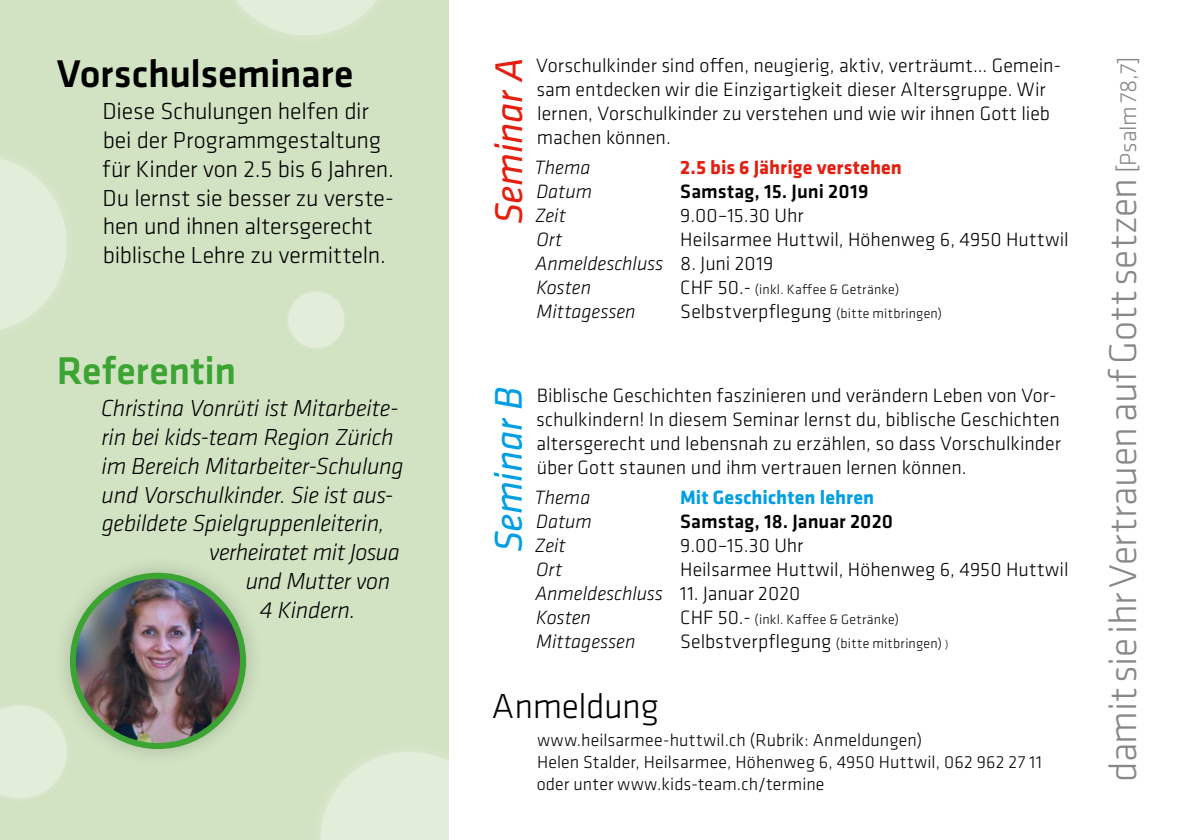
<style>
.page{position:relative;width:1191px;height:840px;background:#fff}
.page>*{position:absolute;margin:0;border:0;box-sizing:border-box;transform-origin:0 0}
.t1{font:300 40px "Klavika Basic";letter-spacing:-.01em;color:#868786}
.t2{font:500 40px "Klavika Basic";letter-spacing:-.01em;color:#000}
.t3{font:500 40px "Klavika Basic";color:#3ca432}
.t4{font:italic 40px "Klavika Basic";letter-spacing:-.01em;color:#009ee3}
.t5{font:italic 40px "Klavika Basic";letter-spacing:-.01em;color:#e41f10}
.t6{font:300 36px "Klavika Basic";letter-spacing:-.015em;color:#000}
.t7{font:italic 300 24px "Klavika Basic";letter-spacing:-.01em;color:#000}
.t8{font:300 24px/28.8px "Klavika Basic";letter-spacing:-.01em;color:#000}
.t9{font:300 20px/24px "Klavika Basic";color:#000}
.t10{font:italic 300 20px "Klavika Basic";color:#000}
.t11{font:500 20px "Klavika Basic";letter-spacing:.005em;color:#000}
.t12{font:700 20px "Klavika Basic";letter-spacing:.005em;color:#e41f10}
.t13{font:700 20px "Klavika Basic";color:#009ee3}
.t14{font:300 18px/21.6px "Klavika Basic";letter-spacing:.01em;color:#000}
.t15{font:300 14px "Klavika Basic";letter-spacing:.025em;color:#000}
.s1{font-style:italic}
.s2{font-size:20px}
.s3{font-size:14px}
.s4{font-size:11px}
.s5{font-size:26px}
.s6{font-size:24px}
</style>
<div class="page">
<div style="left:0;top:0;width:448px;height:839px;background:#d2e3c3"></div>
<div style="left:52px;top:554px;width:213px;height:213px;background:#000;opacity:.2"></div>
<img style="left:73px;top:575px;width:170px;height:170px;border-radius:85px">
<div style="left:70px;top:572px;width:176px;height:176px;border:6px solid #3ca432;border-radius:50%"></div>
<svg style="left:0;top:158px;width:67px;height:172px"></svg>
<div style="left:309px;top:739px;width:200px;height:100px;background:#fff;opacity:.75"></div>
<svg style="left:309px;top:751px;width:200px;height:88px"></svg>
<svg style="left:236px;top:0;width:141px;height:35px"></svg>
<div style="left:288px;top:292px;width:56px;height:55px;background:#e3eeda;border-radius:50%"></div>
<div style="left:0;top:699px;width:72px;height:104px;background:#d2e3c3"></div>
<svg style="left:0;top:705px;width:67px;height:94px"></svg>
<h1 class="t2" style="left:57px;top:46px;width:298px">Vorschulseminare</h1>
<p class="t8" style="left:102px;top:96px;width:293px">Diese Schulungen helfen dir bei der Programmgestaltung für Kinder von 2.5 bis 6 Jahren.<br>Du lernst sie besser zu verste&shy;hen und ihnen altersgerecht biblische Lehre zu vermitteln.</p>
<h1 class="t3" style="left:57px;top:343px;width:181px">Referentin</h1>
<p class="t7" style="left:101px;top:393px;width:299px">Christina Vonrüti ist Mitarbeite-</p>
<p class="t7" style="left:102px;top:422px;width:293px">rin bei kids-team Region Zürich</p>
<p class="t7" style="left:102px;top:451px;width:303px">im Bereich Mitarbeiter-Schulung</p>
<p class="t7" style="left:102px;top:480px;width:293px">und Vorschulkinder. Sie ist aus-</p>
<p class="t7" style="left:102px;top:508px;width:284px">gebildete Spielgruppenleiterin,</p>
<p class="t7" style="left:209px;top:537px;width:192px">verheiratet mit Josua</p>
<p class="t7" style="left:246px;top:566px;width:146px">und Mutter von</p>
<p class="t7" style="left:260px;top:595px;width:97px">4 Kindern.</p>
<h1 class="t5" style="left:483px;top:224px;width:169px;rotate:-90deg">Seminar A</h1>
<p class="t9" style="left:536px;top:53px;width:526px">Vorschulkinder sind offen, neugierig, aktiv, verträumt… Gemein&shy;sam entdecken wir die Einzigartigkeit dieser Altersgruppe. Wir lernen, Vorschulkinder zu verstehen und wie wir ihnen Gott lieb machen können.</p>
<p class="t10" style="left:534px;top:155px;width:57px">Thema</p>
<p class="t12" style="left:680px;top:153px;width:223px">2.5 bis 6 Jährige verstehen</p>
<p class="t10" style="left:536px;top:179px;width:57px">Datum</p>
<p class="t11" style="left:680px;top:177px;width:190px">Samstag, 15. Juni 2019</p>
<p class="t10" style="left:535px;top:203px;width:33px">Zeit</p>
<p class="t9" style="left:680px;top:203px;width:125px">9.00–15.30 Uhr</p>
<p class="t10" style="left:536px;top:227px;width:28px">Ort</p>
<p class="t9" style="left:535px;top:227px;width:535px;text-indent:145px">Heilsarmee Huttwil, Höhenweg 6, 4950 Huttwil<br><span class="s1">Anmeldeschluss</span> 8. Juni 2019<br><span class="s1">Kosten</span></p>
<p class="t15" style="left:680px;top:281px;width:220px"><span class="s2">CHF 50.-</span> (inkl. Kaffee &amp; Getränke)</p>
<p class="t10" style="left:536px;top:299px;width:101px">Mittagessen</p>
<p class="t9" style="left:680px;top:299px;width:263px">Selbstverpflegung <span class="s3">(bitte mitbringen)</span></p>
<h1 class="t4" style="left:483px;top:552px;width:167px;rotate:-90deg">Seminar B</h1>
<p class="t9" style="left:536px;top:383px;width:526px">Biblische Geschichten faszinieren und verändern Leben von Vor&shy;schulkindern! In diesem Seminar lernst du, biblische Geschichten altersgerecht und lebensnah zu erzählen, so dass Vorschulkinder über Gott staunen und ihm vertrauen lernen können.</p>
<p class="t10" style="left:534px;top:484px;width:57px">Thema</p>
<p class="t13" style="left:680px;top:482px;width:196px">Mit Geschichten lehren</p>
<p class="t10" style="left:536px;top:508px;width:57px">Datum</p>
<p class="t11" style="left:680px;top:507px;width:214px">Samstag, 18. Januar 2020</p>
<p class="t10" style="left:534px;top:532px;width:33px">Zeit</p>
<p class="t9" style="left:680px;top:532px;width:125px">9.00–15.30 Uhr</p>
<p class="t10" style="left:536px;top:556px;width:28px">Ort</p>
<p class="t9" style="left:535px;top:556px;width:535px;text-indent:145px">Heilsarmee Huttwil, Höhenweg 6, 4950 Huttwil<br><span class="s1">Anmeldeschluss</span> 11. Januar 2020<br><span class="s1">Kosten</span></p>
<p class="t15" style="left:680px;top:610px;width:220px"><span class="s2">CHF 50.-</span> (inkl. Kaffee &amp; Getränke)</p>
<p class="t10" style="left:536px;top:628px;width:101px">Mittagessen</p>
<p class="t9" style="left:680px;top:628px;width:270px">Selbstverpflegung <span class="s3">(bitte mitbringen)</span> <span class="s4">)</span></p>
<h2 class="t6" style="left:492px;top:684px;width:168px">Anmeldung</h2>
<p class="t14" style="left:537px;top:728px;width:506px">www.heilsarmee-huttwil.ch (Rubrik: Anmeldungen)<br>Helen Stalder, Heilsarmee, Höhenweg 6, 4950 Huttwil, 062 962 27 11 oder unter www.kids-team.ch/termine</p>
<h1 class="t1" style="left:1098px;top:781px;width:726px;rotate:-90deg">damit sie ihr Vertrauen auf Gott setzen <span class="s5">[</span><span class="s6">Psalm 78,7]</span></h1>
</div>
